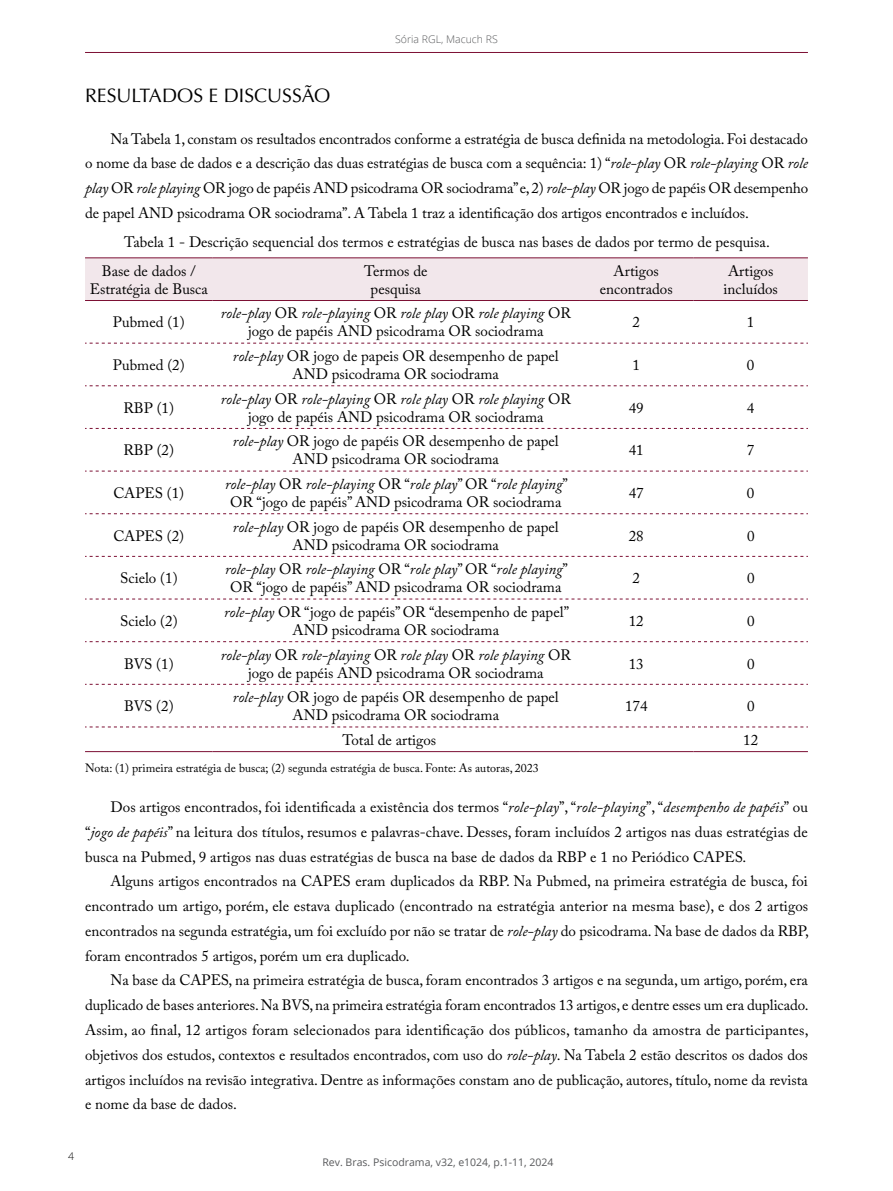
<style>
.page{position:relative;width:893px;height:1191px;background:#fff}
.page>*{position:absolute;margin:0;border:0;box-sizing:border-box;transform-origin:0 0}
.t1{font:19.5px "Optima LT Std";color:#000}
.t2{font:15px/24.8px "Adobe Caslon Pro";color:#000;text-align:center}
.t3{font:12px "Adobe Caslon Pro";color:#000}
.t4{font:10.5px "Open Sans";color:#58595b}
.t5{font:300 10.5px "Open Sans";color:#58595b}
.t6{font:300 10.5px "Open Sans";color:#000}
.s1{font-style:italic}
</style>
<div class="page">
<hr style="left:85px;top:52px;width:723px;height:1px;background:#7c1034">
<div style="left:85px;top:258px;width:723px;height:42px;background:#f2e7eb"></div>
<hr style="left:85px;top:257px;width:128px;height:1px;background:#7c1034">
<hr style="left:213px;top:257px;width:366px;height:1px;background:#7c1034">
<hr style="left:579px;top:257px;width:114px;height:1px;background:#7c1034">
<hr style="left:693px;top:257px;width:115px;height:1px;background:#7c1034">
<hr style="left:85px;top:300px;width:128px;height:1px;background:#7c1034">
<hr style="left:213px;top:300px;width:366px;height:1px;background:#7c1034">
<hr style="left:579px;top:300px;width:114px;height:1px;background:#7c1034">
<hr style="left:693px;top:300px;width:115px;height:1px;background:#7c1034">
<hr style="left:85px;top:751px;width:128px;height:1px;background:#7c1034">
<hr style="left:213px;top:751px;width:366px;height:1px;background:#7c1034">
<hr style="left:579px;top:751px;width:114px;height:1px;background:#7c1034">
<hr style="left:693px;top:751px;width:115px;height:1px;background:#7c1034">
<svg style="left:85px;top:343px;width:723px;height:1px"></svg>
<svg style="left:85px;top:385px;width:723px;height:1px"></svg>
<svg style="left:85px;top:428px;width:723px;height:1px"></svg>
<svg style="left:85px;top:471px;width:723px;height:1px"></svg>
<svg style="left:85px;top:513px;width:723px;height:1px"></svg>
<svg style="left:85px;top:556px;width:723px;height:1px"></svg>
<svg style="left:85px;top:598px;width:723px;height:1px"></svg>
<svg style="left:85px;top:641px;width:723px;height:1px"></svg>
<svg style="left:85px;top:684px;width:723px;height:1px"></svg>
<svg style="left:85px;top:726px;width:723px;height:1px"></svg>
<p class="t5" style="left:395px;top:32px;width:104px">Sória RGL, Macuch RS</p>
<h1 class="t1" style="left:85px;top:84px;width:247px">RESULTADOS E DISCUSSÃO</h1>
<p class="t2" style="left:85px;top:126px;width:725px;text-align:justify;text-indent:26px">Na Tabela 1, constam os resultados encontrados conforme a estratégia de busca definida na metodologia. Foi destacado o nome da base de dados e a descrição das duas estratégias de busca com a sequência: 1) “<span class="s1">role-play</span> OR <span class="s1">role-playing</span> OR <span class="s1">role play</span> OR <span class="s1">role playing</span> OR jogo de papéis AND psicodrama OR sociodrama” e, 2) <span class="s1">role-play</span> OR jogo de papéis OR desempenho de papel AND psicodrama OR sociodrama”. A Tabela 1 traz a identificação dos artigos encontrados e incluídos.</p>
<p class="t2" style="left:102px;top:227px;width:669px;line-height:29px;text-align:left;text-indent:22px">Tabela 1 - Descrição sequencial dos termos e estratégias de busca nas bases de dados por termo de pesquisa.<br>Base de dados /</p>
<p class="t2" style="left:90px;top:276px;width:120px">Estratégia de Busca</p>
<p class="t2" style="left:364px;top:261px;width:65px;line-height:18px">Termos de pesquisa</p>
<p class="t2" style="left:600px;top:261px;width:74px;line-height:18px">Artigos encontrados</p>
<p class="t2" style="left:723px;top:261px;width:56px;line-height:18px">Artigos incluídos</p>
<p class="t2" style="left:113px;top:310px;width:73px">Pubmed (1)</p>
<p class="t2" style="left:221px;top:304px;width:352px;line-height:18px"><span class="s1">role-play</span> OR <span class="s1">role-playing</span> OR <span class="s1">role play</span> OR <span class="s1">role playing</span> OR jogo de papéis AND psicodrama OR sociodrama</p>
<p class="t2" style="left:632px;top:310px;width:9px">2</p>
<p class="t2" style="left:747px;top:310px;width:9px">1</p>
<p class="t2" style="left:113px;top:352px;width:73px">Pubmed (2)</p>
<p class="t2" style="left:233px;top:347px;width:327px;line-height:18px"><span class="s1">role-play</span> OR jogo de papeis OR desempenho de papel<br>AND psicodrama OR sociodrama</p>
<p class="t2" style="left:632px;top:352px;width:9px">1</p>
<p class="t2" style="left:747px;top:352px;width:9px">0</p>
<p class="t2" style="left:124px;top:395px;width:52px">RBP (1)</p>
<p class="t2" style="left:221px;top:389px;width:352px;line-height:18px"><span class="s1">role-play</span> OR <span class="s1">role-playing</span> OR <span class="s1">role play</span> OR <span class="s1">role playing</span> OR jogo de papéis AND psicodrama OR sociodrama</p>
<p class="t2" style="left:629px;top:395px;width:16px">49</p>
<p class="t2" style="left:747px;top:395px;width:9px">4</p>
<p class="t2" style="left:124px;top:438px;width:52px">RBP (2)</p>
<p class="t2" style="left:233px;top:432px;width:327px;line-height:18px"><span class="s1">role-play</span> OR jogo de papéis OR desempenho de papel<br>AND psicodrama OR sociodrama</p>
<p class="t2" style="left:629px;top:438px;width:16px">41</p>
<p class="t2" style="left:747px;top:438px;width:9px">7</p>
<p class="t2" style="left:113px;top:480px;width:72px">CAPES (1)</p>
<p class="t2" style="left:225px;top:475px;width:344px;line-height:18px"><span class="s1">role-play</span> OR <span class="s1">role-playing</span> OR “<span class="s1">role play</span>” OR “<span class="s1">role playing</span>”<br>OR “jogo de papéis” AND psicodrama OR sociodrama</p>
<p class="t2" style="left:629px;top:480px;width:16px">47</p>
<p class="t2" style="left:747px;top:480px;width:9px">0</p>
<p class="t2" style="left:113px;top:523px;width:72px">CAPES (2)</p>
<p class="t2" style="left:233px;top:517px;width:327px;line-height:18px"><span class="s1">role-play</span> OR jogo de papéis OR desempenho de papel<br>AND psicodrama OR sociodrama</p>
<p class="t2" style="left:629px;top:523px;width:16px">28</p>
<p class="t2" style="left:747px;top:523px;width:9px">0</p>
<p class="t2" style="left:120px;top:565px;width:59px">Scielo (1)</p>
<p class="t2" style="left:225px;top:560px;width:344px;line-height:18px"><span class="s1">role-play</span> OR <span class="s1">role-playing</span> OR “<span class="s1">role play</span>” OR “<span class="s1">role playing</span>”<br>OR “jogo de papéis” AND psicodrama OR sociodrama</p>
<p class="t2" style="left:632px;top:565px;width:9px">2</p>
<p class="t2" style="left:747px;top:565px;width:9px">0</p>
<p class="t2" style="left:120px;top:608px;width:59px">Scielo (2)</p>
<p class="t2" style="left:224px;top:602px;width:346px;line-height:18px"><span class="s1">role-play</span> OR “jogo de papéis” OR “desempenho de papel”<br>AND psicodrama OR sociodrama</p>
<p class="t2" style="left:629px;top:608px;width:16px">12</p>
<p class="t2" style="left:747px;top:608px;width:9px">0</p>
<p class="t2" style="left:124px;top:651px;width:51px">BVS (1)</p>
<p class="t2" style="left:221px;top:645px;width:352px;line-height:18px"><span class="s1">role-play</span> OR <span class="s1">role-playing</span> OR <span class="s1">role play</span> OR <span class="s1">role playing</span> OR jogo de papéis AND psicodrama OR sociodrama</p>
<p class="t2" style="left:629px;top:651px;width:16px">13</p>
<p class="t2" style="left:747px;top:651px;width:9px">0</p>
<p class="t2" style="left:124px;top:693px;width:51px">BVS (2)</p>
<p class="t2" style="left:233px;top:688px;width:327px;line-height:18px"><span class="s1">role-play</span> OR jogo de papéis OR desempenho de papel<br>AND psicodrama OR sociodrama</p>
<p class="t2" style="left:625px;top:693px;width:24px">174</p>
<p class="t2" style="left:747px;top:693px;width:9px">0</p>
<p class="t2" style="left:342px;top:727px;width:95px">Total de artigos</p>
<p class="t2" style="left:743px;top:727px;width:16px">12</p>
<p class="t3" style="left:85px;top:761px;width:455px">Nota: (1) primeira estratégia de busca; (2) segunda estratégia de busca. Fonte: As autoras, 2023</p>
<p class="t2" style="left:85px;top:794px;width:724px;text-align:justify;text-indent:26px">Dos artigos encontrados, foi identificada a existência dos termos “<span class="s1">role-play</span>”, “<span class="s1">role-playing</span>”, “<span class="s1">desempenho de papéis</span>” ou “<span class="s1">jogo de papéis</span>” na leitura dos títulos, resumos e palavras-chave. Desses, foram incluídos 2 artigos nas duas estratégias de busca na Pubmed, 9 artigos nas duas estratégias de busca na base de dados da RBP e 1 no Periódico CAPES.</p>
<p class="t2" style="left:85px;top:869px;width:725px;text-align:justify;text-indent:26px">Alguns artigos encontrados na CAPES eram duplicados da RBP. Na Pubmed, na primeira estratégia de busca, foi encontrado um artigo, porém, ele estava duplicado (encontrado na estratégia anterior na mesma base), e dos 2 artigos encontrados na segunda estratégia, um foi excluído por não se tratar de <span class="s1">role-play</span> do psicodrama. Na base de dados da RBP, foram encontrados 5 artigos, porém um era duplicado.</p>
<p class="t2" style="left:85px;top:968px;width:725px;text-align:justify;text-indent:26px">Na base da CAPES, na primeira estratégia de busca, foram encontrados 3 artigos e na segunda, um artigo, porém, era duplicado de bases anteriores. Na BVS, na primeira estratégia foram encontrados 13 artigos, e dentre esses um era duplicado.<br>Assim, ao final, 12 artigos foram selecionados para identificação dos públicos, tamanho da amostra de participantes, objetivos dos estudos, contextos e resultados encontrados, com uso do <span class="s1">role-play</span>. Na Tabela 2 estão descritos os dados dos artigos incluídos na revisão integrativa. Dentre as informações constam ano de publicação, autores, título, nome da revista e nome da base de dados.</p>
<p class="t6" style="left:68px;top:1148px;width:7px">4</p>
<p class="t4" style="left:322px;top:1154px;width:233px">Rev. Bras. Psicodrama, v32, e1024, p.1-11, 2024</p>
</div>
